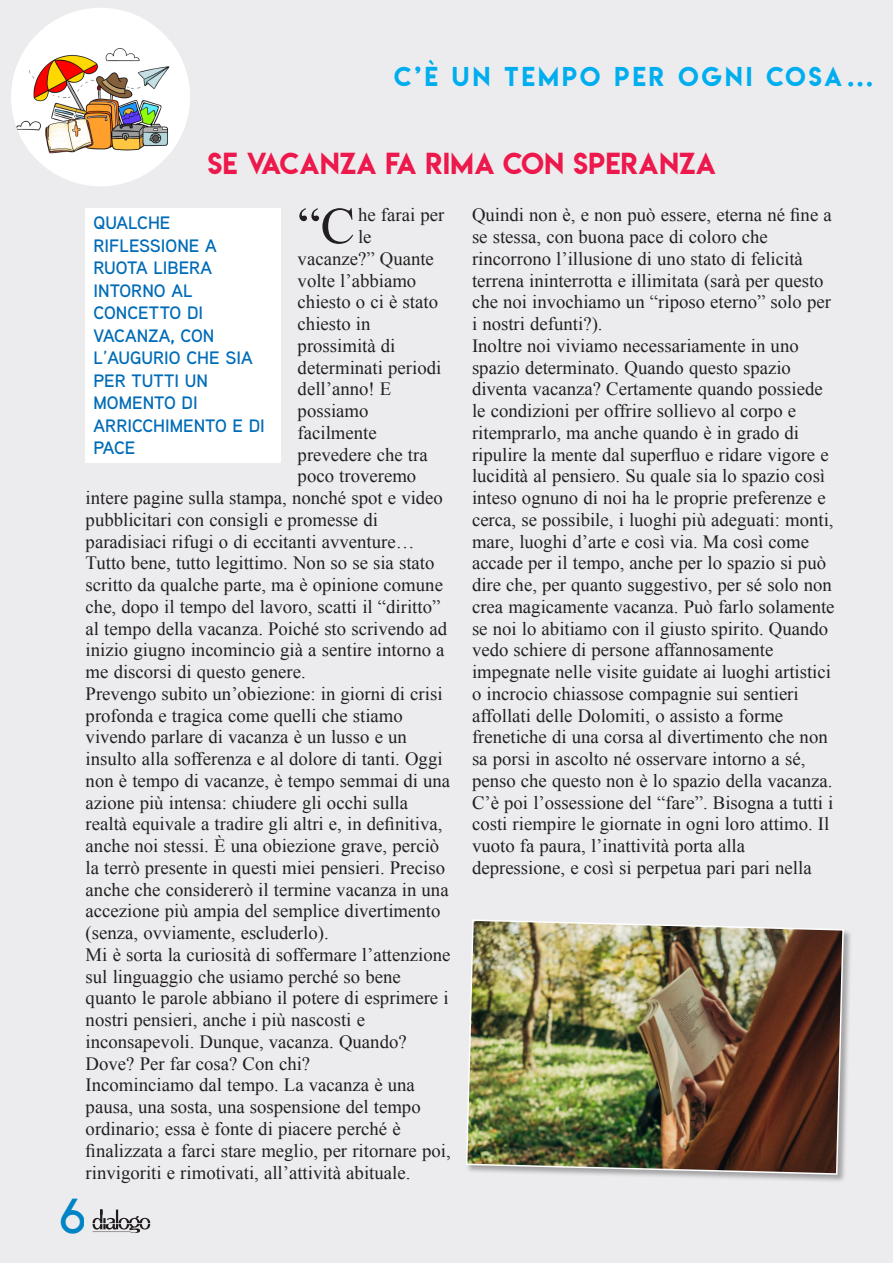
<style>
.page{position:relative;width:893px;height:1263px;background:#fff}
.page>*{position:absolute;margin:0;border:0;box-sizing:border-box;transform-origin:0 0}
.t1{font:51.6px "Times New Roman";color:#231f20}
.t2{font:48px "Lemon Milklight";color:#008fd5}
.t3{font:27px "Lemon Milk";letter-spacing:.02em;color:#ed184b}
.t4{font:24.15px "Lemon Milk";letter-spacing:.135em;color:#00aeef}
.t5{font:18.75px/21.8px "Times New Roman";color:#231f20}
.t6{font:600 18px/22.5px "Aaux Next";color:#006cb7}
</style>
<div class="page">
<div style="left:0;top:0;width:892px;height:1263px;background:#ececee"></div>
<svg style="left:93px;top:1209px;width:57px;height:24px"></svg>
<div style="left:85px;top:208px;width:196px;height:255px;background:#fff"></div>
<div style="left:11px;top:8px;width:179px;height:178px;background:#fff;border-radius:50%"></div>
<img style="left:16px;top:41px;width:168px;height:112px">
<div style="left:466px;top:919px;width:387px;height:264px;background:#231f20;opacity:.35"></div>
<img style="left:466px;top:919px;width:379px;height:256px">
<p class="t4" style="left:394px;top:59px;width:482px">C’È UN TEMPO PER OGNI COSA…</p>
<p class="t3" style="left:208px;top:145px;width:510px">SE VACANZA FA RIMA CON SPERANZA</p>
<p class="t6" style="left:94px;top:211px;width:173px">QUALCHE<br>RIFLESSIONE A<br>RUOTA LIBERA<br>INTORNO AL<br>CONCETTO DI<br>VACANZA, CON<br>L’AUGURIO CHE SIA<br>PER TUTTI UN<br>MOMENTO DI<br>ARRICCHIMENTO E DI<br>PACE</p>
<p class="t1" style="left:298px;top:191px;width:59px">“C</p>
<p class="t5" style="left:358px;top:204px;width:88px">he farai per</p>
<p class="t5" style="left:358px;top:226px;width:15px">le</p>
<p class="t5" style="left:298px;top:247px;width:138px">vacanze?” Quante</p>
<p class="t5" style="left:298px;top:269px;width:120px">volte l’abbiamo</p>
<p class="t5" style="left:298px;top:291px;width:142px">chiesto o ci è stato</p>
<p class="t5" style="left:298px;top:313px;width:74px">chiesto in</p>
<p class="t5" style="left:298px;top:334px;width:99px">prossimità di</p>
<p class="t5" style="left:298px;top:356px;width:145px">determinati periodi</p>
<p class="t5" style="left:298px;top:378px;width:95px">dell’anno! E</p>
<p class="t5" style="left:298px;top:400px;width:72px">possiamo</p>
<p class="t5" style="left:298px;top:421px;width:81px">facilmente</p>
<p class="t5" style="left:298px;top:443px;width:132px">prevedere che tra</p>
<p class="t5" style="left:298px;top:465px;width:120px">poco troveremo</p>
<p class="t5" style="left:86px;top:487px;width:359px">intere pagine sulla stampa, nonché spot e video</p>
<p class="t5" style="left:86px;top:508px;width:294px">pubblicitari con consigli e promesse di</p>
<p class="t5" style="left:86px;top:530px;width:330px">paradisiaci rifugi o di eccitanti avventure…</p>
<p class="t5" style="left:86px;top:552px;width:350px">Tutto bene, tutto legittimo. Non so se sia stato</p>
<p class="t5" style="left:86px;top:574px;width:359px">scritto da qualche parte, ma è opinione comune</p>
<p class="t5" style="left:86px;top:595px;width:356px">che, dopo il tempo del lavoro, scatti il “diritto”</p>
<p class="t5" style="left:86px;top:617px;width:363px">al tempo della vacanza. Poiché sto scrivendo ad</p>
<p class="t5" style="left:86px;top:639px;width:360px">inizio giugno incomincio già a sentire intorno a</p>
<p class="t5" style="left:86px;top:661px;width:222px">me discorsi di questo genere.</p>
<p class="t5" style="left:86px;top:682px;width:366px">Prevengo subito un’obiezione: in giorni di crisi profonda e tragica come quelli che stiamo vivendo parlare di vacanza è un lusso e un insulto alla sofferenza e al dolore di tanti. Oggi non è tempo di vacanze, è tempo semmai di una azione più intensa: chiudere gli occhi sulla realtà equivale a tradire gli altri e, in definitiva, anche noi stessi. È una obiezione grave, perciò la terrò presente in questi miei pensieri. Preciso anche che considererò il termine vacanza in una accezione più ampia del semplice divertimento (senza, ovviamente, escluderlo).</p>
<p class="t5" style="left:86px;top:943px;width:366px">Mi è sorta la curiosità di soffermare l’attenzione sul linguaggio che usiamo perché so bene quanto le parole abbiano il potere di esprimere i nostri pensieri, anche i più nascosti e inconsapevoli. Dunque, vacanza. Quando?<br>Dove? Per far cosa? Con chi?</p>
<p class="t5" style="left:86px;top:1074px;width:367px">Incominciamo dal tempo. La vacanza è una pausa, una sosta, una sospensione del tempo ordinario; essa è fonte di piacere perché è finalizzata a farci stare meglio, per ritornare poi, rinvigoriti e rimotivati, all’attività abituale.</p>
<h2 class="t2" style="left:59px;top:1186px;width:28px">6</h2>
<p class="t5" style="left:472px;top:204px;width:361px">Quindi non è, e non può essere, eterna né fine a se stessa, con buona pace di coloro che rincorrono l’illusione di uno stato di felicità terrena ininterrotta e illimitata (sarà per questo che noi invochiamo un “riposo eterno” solo per i nostri defunti?).</p>
<p class="t5" style="left:472px;top:334px;width:364px">Inoltre noi viviamo necessariamente in uno spazio determinato. Quando questo spazio diventa vacanza? Certamente quando possiede le condizioni per offrire sollievo al corpo e ritemprarlo, ma anche quando è in grado di ripulire la mente dal superfluo e ridare vigore e lucidità al pensiero. Su quale sia lo spazio così inteso ognuno di noi ha le proprie preferenze e cerca, se possibile, i luoghi più adeguati: monti, mare, luoghi d’arte e così via. Ma così come accade per il tempo, anche per lo spazio si può dire che, per quanto suggestivo, per sé solo non crea magicamente vacanza. Può farlo solamente se noi lo abitiamo con il giusto spirito. Quando vedo schiere di persone affannosamente impegnate nelle visite guidate ai luoghi artistici o incrocio chiassose compagnie sui sentieri affollati delle Dolomiti, o assisto a forme frenetiche di una corsa al divertimento che non sa porsi in ascolto né osservare intorno a sé, penso che questo non è lo spazio della vacanza.</p>
<p class="t5" style="left:472px;top:791px;width:363px">C’è poi l’ossessione del “fare”. Bisogna a tutti i costi riempire le giornate in ogni loro attimo. Il vuoto fa paura, l’inattività porta alla depressione, e così si perpetua pari pari nella</p>
</div>
